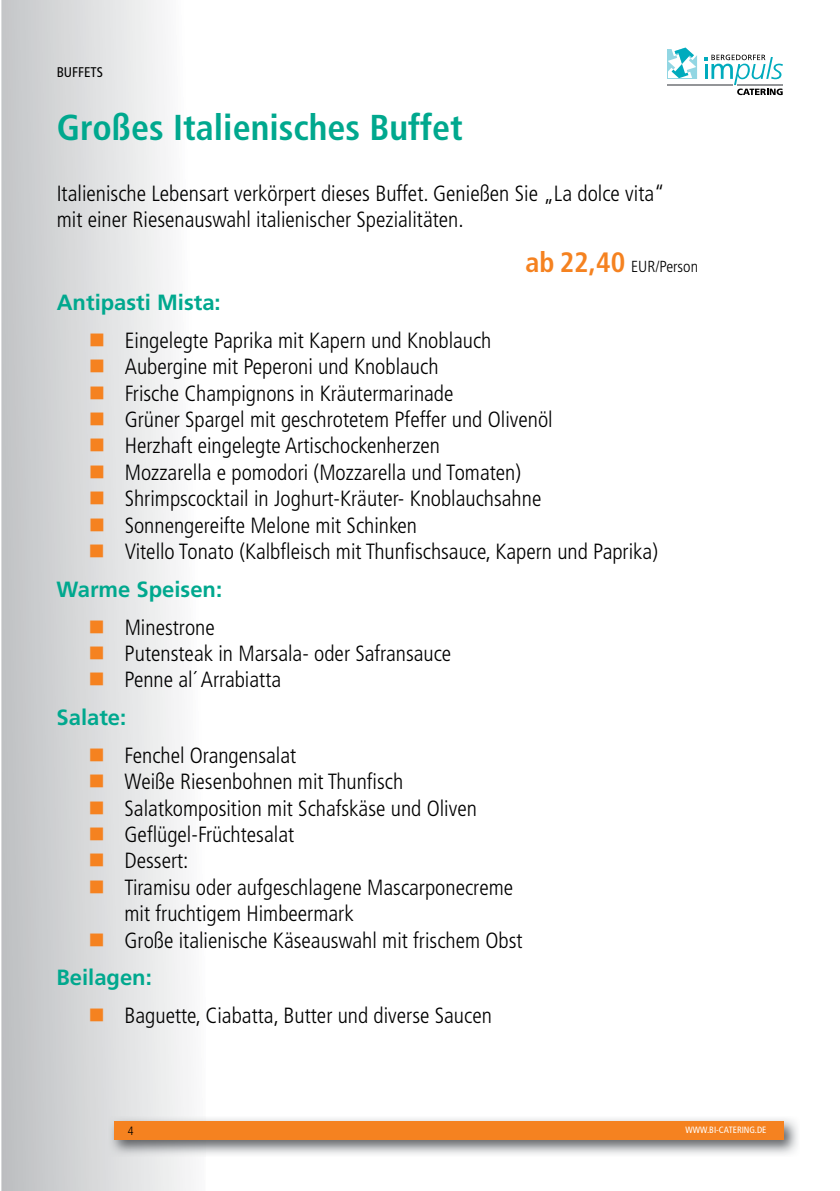
<style>
.page{position:relative;width:840px;height:1191px;background:#fff}
.page>*{position:absolute;margin:0;border:0;box-sizing:border-box;transform-origin:0 0}
.t1{font:700 condensed 36px "Frutiger";color:#00a88e}
.t2{font:300 condensed 22px/37.8px "Frutiger";color:#000}
.t3{font:700 22px "Frutiger";color:#00a88e}
.t4{font:300 condensed 16px "Frutiger";color:#000}
.t5{font:condensed 14px "Frutiger";color:#000}
.t6{font:300 condensed 12px "Frutiger";color:#000}
.t7{font:condensed 9.2px "Frutiger";color:#fff}
.s1{font-weight:700;font-size:28px;color:#f58220}
.s2{color:#f58220}
.s3{font-weight:700;font-stretch:normal;color:#00a88e}
</style>
<div class="page">
<svg style="left:1px;top:0;width:197px;height:1191px"></svg>
<svg style="left:667px;top:48px;width:29px;height:31px"></svg>
<svg style="left:704px;top:55px;width:78px;height:40px"></svg>
<hr style="left:737px;top:84px;width:45px;height:1px;background:#939598">
<hr style="left:666px;top:84px;width:66px;height:1px;background:#939598">
<img style="left:109px;top:1116px;width:689px;height:40px">
<div style="left:114px;top:1121px;width:669px;height:19px;background:#f58220"></div>
<p class="t5" style="left:57px;top:64px;width:48px">BUFFETS</p>
<h1 class="t1" style="left:57px;top:107px;width:407px">Großes Italienisches Buffet</h1>
<p class="t2" style="left:57px;top:180px;width:609px;line-height:26.4px">Italienische Lebensart verkörpert dieses Buffet. Genießen Sie „La dolce vita“ mit einer Riesen auswahl italienischer Spezialitäten.</p>
<p class="t4" style="left:525px;top:258px;width:174px"><span class="s1">ab 22,40</span> EUR/Person</p>
<p class="t3" style="left:57px;top:289px;width:165px">Antipasti Mista:</p>
<p class="t2" style="left:89px;top:321px;width:404px"><span class="s2">■</span> Eingelegte Paprika mit Kapern und Knoblauch</p>
<p class="t2" style="left:89px;top:348px;width:351px"><span class="s2">■</span> Aubergine mit Peperoni und Knoblauch</p>
<p class="t2" style="left:89px;top:374px;width:366px"><span class="s2">■</span> Frische Champignons in Kräutermarinade</p>
<p class="t2" style="left:89px;top:401px;width:465px"><span class="s2">■</span> Grüner Spargel mit geschrotetem Pfeffer und Olivenöl</p>
<p class="t2" style="left:89px;top:427px;width:352px"><span class="s2">■</span> Herzhaft eingelegte Artischockenherzen</p>
<p class="t2" style="left:89px;top:453px;width:434px"><span class="s2">■</span> Mozzarella e pomodori (Mozzarella und Tomaten)</p>
<p class="t2" style="left:89px;top:480px;width:454px"><span class="s2">■</span> Shrimpscocktail in Joghurt-Kräuter- Knoblauchsahne</p>
<p class="t2" style="left:89px;top:506px;width:330px"><span class="s2">■</span> Sonnengereifte Melone mit Schinken</p>
<p class="t2" style="left:57px;top:533px;width:602px;text-indent:32px"><span class="s2">■</span> Vitello Tonato (Kalbfleisch mit Thunfisch sauce, Kapern und Paprika)<br><span class="s3">Warme Speisen:</span></p>
<p class="t2" style="left:89px;top:608px;width:128px"><span class="s2">■</span> Minestrone</p>
<p class="t2" style="left:89px;top:634px;width:364px"><span class="s2">■</span> Putensteak in Marsala- oder Safransauce</p>
<p class="t2" style="left:56px;top:661px;width:226px;text-indent:32px"><span class="s2">■</span> Penne al´ Arrabiatta<br><span class="s3">Salate:</span></p>
<p class="t2" style="left:89px;top:736px;width:209px"><span class="s2">■</span> Fenchel Orangensalat</p>
<p class="t2" style="left:88px;top:763px;width:316px"><span class="s2">■</span> Weiße Riesenbohnen mit Thunfisch</p>
<p class="t2" style="left:88px;top:789px;width:389px"><span class="s2">■</span> Salatkomposition mit Schafskäse und Oliven</p>
<p class="t2" style="left:88px;top:816px;width:207px"><span class="s2">■</span> Geflügel-Früchtesalat</p>
<p class="t2" style="left:88px;top:842px;width:101px"><span class="s2">■</span> Dessert:</p>
<p class="t2" style="left:124px;top:874px;width:390px;line-height:26.4px;text-indent:-36px"><span class="s2">■</span> Tiramisu oder aufgeschlagene Mascarponecreme mit fruchtigem Himbeermark</p>
<p class="t2" style="left:56px;top:921px;width:467px;text-indent:32px"><span class="s2">■</span> Große italienische Käseauswahl mit frischem Obst<br><span class="s3">Beilagen:</span></p>
<p class="t2" style="left:88px;top:997px;width:404px"><span class="s2">■</span> Baguette, Ciabatta, Butter und diverse Saucen</p>
<p class="t6" style="left:128px;top:1123px;width:7px">4</p>
<p class="t7" style="left:685px;top:1125px;width:82px">WWW.BI-CATERING.DE</p>
</div>
